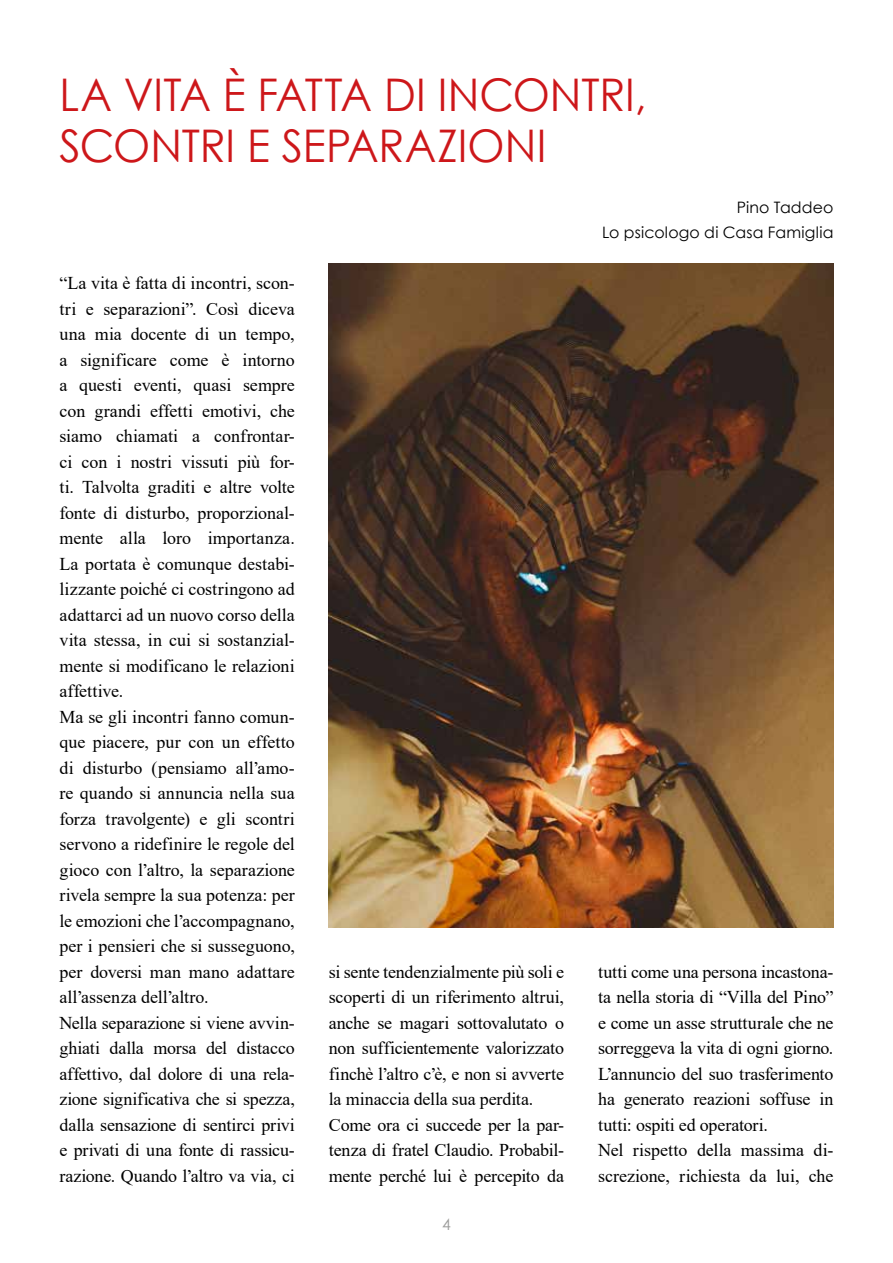
<style>
.page{position:relative;width:893px;height:1263px;background:#fff}
.page>*{position:absolute;margin:0;border:0;box-sizing:border-box;transform-origin:0 0}
.t1{font:45px/51px "Century Gothic";letter-spacing:-.005em;color:#cd171a;scale:.95 1}
.t2{font:18px/25.5px "Times New Roman";letter-spacing:-.005em;color:#000}
.t3{font:15.75px/25.5px "Century Gothic";letter-spacing:.01em;color:#000;text-align:right}
.t4{font:15.75px "Century Gothic";color:#9d9d9c}
</style>
<div class="page">
<img style="left:329px;top:264px;width:504px;height:663px">
<h1 class="t1" style="left:60px;top:68px;width:619px">LA VITA È FATTA DI INCONTRI,<br>SCONTRI E SEPARAZIONI</h1>
<p class="t2" style="left:60px;top:270px;width:237px">“La vita è fatta di incontri, scon&shy;tri e separazioni”. Così diceva una mia docente di un tempo, a significare come è intorno a questi eventi, quasi sempre con grandi effetti emotivi, che siamo chiamati a confrontar&shy;ci con i nostri vissuti più for&shy;ti. Talvolta graditi e altre volte fonte di disturbo, proporzional&shy;mente alla loro importanza.<br>La portata è comunque destabi&shy;lizzante poiché ci costringono ad adattarci ad un nuovo corso della vita stessa, in cui si sostanzial&shy;mente si modificano le relazioni affettive.<br>Ma se gli incontri fanno comun&shy;que piacere, pur con un effetto di disturbo (pensiamo all’amo&shy;re quando si annuncia nella sua forza travolgente) e gli scontri servono a ridefinire le regole del gioco con l’altro, la separazione rivela sempre la sua potenza: per le emozioni che l’accompagnano, per i pensieri che si susseguono, per doversi man mano adattare all’assenza dell’altro.<br>Nella separazione si viene avvin&shy;ghiati dalla morsa del distacco affettivo, dal dolore di una rela&shy;zione significativa che si spezza, dalla sensazione di sentirci privi e privati di una fonte di rassicu&shy;razione. Quando l’altro va via, ci</p>
<p class="t3" style="left:602px;top:194px;width:233px">Pino Taddeo<br>Lo psicologo di Casa Famiglia</p>
<p class="t2" style="left:329px;top:958px;width:237px">si sente tendenzialmente più soli e scoperti di un riferimento altrui, anche se magari sottovalutato o non sufficientemente valorizzato finchè l’altro c’è, e non si avverte la minaccia della sua perdita.<br>Come ora ci succede per la par&shy;tenza di fratel Claudio. Probabil&shy;mente perché lui è percepito da</p>
<p class="t2" style="left:598px;top:958px;width:237px">tutti come una persona incastona&shy;ta nella storia di “Villa del Pino” e come un asse strutturale che ne sorreggeva la vita di ogni giorno.<br>L’annuncio del suo trasferimento ha generato reazioni soffuse in tutti: ospiti ed operatori.<br>Nel rispetto della massima di&shy;screzione, richiesta da lui, che</p>
<p class="t4" style="left:442px;top:1213px;width:10px">4</p>
</div>
